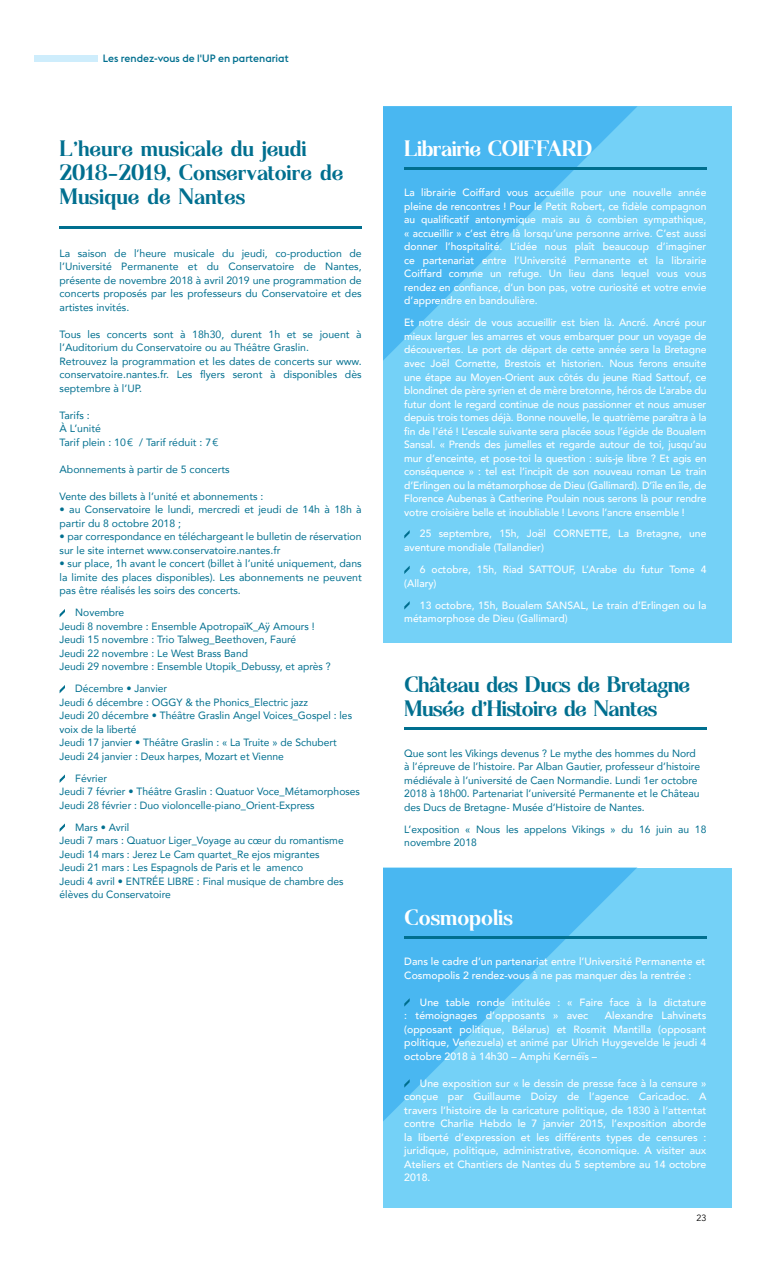
<style>
.page{position:relative;width:766px;height:1263px;background:#fff}
.page>*{position:absolute;margin:0;border:0;box-sizing:border-box;transform-origin:0 0}
.t1{font:19.5px/24px "Agne";color:#006f8f}
.t2{font:19.5px/24px "Agne";letter-spacing:-.03em;color:#006f8f}
.t3{font:19.5px "Agne";letter-spacing:-.03em;color:#fff}
.t4{font:19.5px "Agne";color:#fff}
.t5{font:500 10.5px/13.5px "Avenir";color:#fff}
.t6{font:10.5px/13.5px "Avenir";color:#006f8f}
.t7{font:500 10.5px "Euclid Flex";color:#006f8f}
.t8{font:9px "Avenir";color:#000}
</style>
<div class="page">
<div style="left:34px;top:55px;width:64px;height:7px;background:#ceedfc"></div>
<div style="left:383px;top:106px;width:348px;height:537px;background:#74d1f7"></div>
<svg style="left:383px;top:106px;width:254px;height:255px"></svg>
<div style="left:383px;top:868px;width:348px;height:340px;background:#74d1f7"></div>
<svg style="left:383px;top:868px;width:254px;height:253px"></svg>
<hr style="left:60px;top:227px;width:301px;height:2px;background:#006f8f">
<svg style="left:60px;top:609px;width:5px;height:8px"></svg>
<svg style="left:60px;top:685px;width:5px;height:8px"></svg>
<svg style="left:60px;top:774px;width:5px;height:9px"></svg>
<svg style="left:60px;top:823px;width:5px;height:9px"></svg>
<hr style="left:404px;top:167px;width:302px;height:2px;background:#006f8f">
<svg style="left:404px;top:531px;width:5px;height:7px"></svg>
<svg style="left:404px;top:566px;width:5px;height:8px"></svg>
<svg style="left:404px;top:602px;width:5px;height:7px"></svg>
<hr style="left:404px;top:727px;width:302px;height:2px;background:#006f8f">
<hr style="left:404px;top:936px;width:302px;height:2px;background:#006f8f">
<svg style="left:404px;top:998px;width:5px;height:9px"></svg>
<svg style="left:404px;top:1079px;width:5px;height:9px"></svg>
<p class="t7" style="left:103px;top:52px;width:187px">Les rendez-vous de l'UP en partenariat</p>
<h1 class="t1" style="left:60px;top:136px;width:285px">L'heure musicale du jeudi<br>2018-2019, Conservatoire de<br>Musique de Nantes</h1>
<p class="t6" style="left:60px;top:246px;width:303px;text-align:justify">La saison de l’heure musicale du jeudi, co-production de l’Université Permanente et du Conservatoire de Nantes, présente de novembre 2018 à avril 2019 une programmation de concerts proposés par les professeurs du Conservatoire et des artistes invités.</p>
<p class="t6" style="left:60px;top:327px;width:303px">Tous les concerts sont à 18h30, durent 1h et se jouent à l’Auditorium du Conservatoire ou au Théâtre Graslin.<br>Retrouvez la programmation et les dates de concerts sur www. conservatoire.nantes.fr. Les flyers seront à disponibles dès septembre à l’UP.</p>
<p class="t6" style="left:60px;top:408px;width:160px">Tarifs :<br>À L’unité<br>Tarif plein : 10€ / Tarif réduit : 7€</p>
<p class="t6" style="left:60px;top:462px;width:171px">Abonnements à partir de 5 concerts</p>
<p class="t6" style="left:60px;top:489px;width:205px">Vente des billets à l’unité et abonnements :</p>
<p class="t6" style="left:60px;top:503px;width:303px">• au Conservatoire le lundi, mercredi et jeudi de 14h à 18h à partir du 8 octobre 2018 ;</p>
<p class="t6" style="left:60px;top:530px;width:303px">• par correspondance en téléchargeant le bulletin de réservation sur le site internet www.conservatoire.nantes.fr</p>
<p class="t6" style="left:60px;top:557px;width:303px;text-align:justify">• sur place, 1h avant le concert (billet à l’unité uniquement, dans la limite des places disponibles). Les abonnements ne peuvent pas être réalisés les soirs des concerts.</p>
<p class="t6" style="left:60px;top:606px;width:272px;text-indent:16px">Novembre<br>Jeudi 8 novembre : Ensemble ApotropaïK_Aÿ Amours !<br>Jeudi 15 novembre : Trio Talweg_Beethoven, Fauré<br>Jeudi 22 novembre : Le West Brass Band<br>Jeudi 29 novembre : Ensemble Utopik_Debussy, et après ?</p>
<p class="t6" style="left:60px;top:682px;width:294px;text-indent:16px">Décembre • Janvier<br>Jeudi 6 décembre : OGGY &amp; the Phonics_Electric jazz<br>Jeudi 20 décembre • Théâtre Graslin Angel Voices_Gospel : les voix de la liberté<br>Jeudi 17 janvier • Théâtre Graslin : « La Truite » de Schubert Jeudi 24 janvier : Deux harpes, Mozart et Vienne</p>
<p class="t6" style="left:60px;top:771px;width:302px;text-indent:16px">Février<br>Jeudi 7 février • Théâtre Graslin : Quatuor Voce_Métamorphoses<br>Jeudi 28 février : Duo violoncelle-piano_Orient-Express</p>
<p class="t6" style="left:60px;top:820px;width:285px;text-indent:16px">Mars • Avril<br>Jeudi 7 mars : Quatuor Liger_Voyage au cœur du romantisme Jeudi 14 mars : Jerez Le Cam quartet_Re ejos migrantes Jeudi 21 mars : Les Espagnols de Paris et le amenco<br>Jeudi 4 avril • ENTRÉE LIBRE : Final musique de chambre des élèves du Conservatoire</p>
<h1 class="t3" style="left:404px;top:134px;width:190px">Librairie COIFFARD</h1>
<p class="t5" style="left:404px;top:185px;width:303px;text-align:justify">La librairie Coiffard vous accueille pour une nouvelle année pleine de rencontres ! Pour le Petit Robert, ce fidèle compagnon au qualificatif antonymique mais au ô combien sympathique, « accueillir » c’est être là lorsqu’une personne arrive. C’est aussi donner l’hospitalité. L’idée nous plaît beaucoup d’imaginer ce partenariat entre l’Université Permanente et la librairie Coiffard comme un refuge. Un lieu dans lequel vous vous rendez en confiance, d’un bon pas, votre curiosité et votre envie d’apprendre en bandoulière.</p>
<p class="t5" style="left:404px;top:315px;width:303px;text-align:justify">Et notre désir de vous accueillir est bien là. Ancré. Ancré pour mieux larguer les amarres et vous embarquer pour un voyage de découvertes. Le port de départ de cette année sera la Bretagne avec Joël Cornette, Brestois et historien. Nous ferons ensuite une étape au Moyen-Orient aux côtés du jeune Riad Sattouf, ce blondinet de père syrien et de mère bretonne, héros de L’arabe du futur dont le regard continue de nous passionner et nous amuser depuis trois tomes déjà. Bonne nouvelle, le quatrième paraîtra à la fin de l’été ! L’escale suivante sera placée sous l’égide de Boualem Sansal. « Prends des jumelles et regarde autour de toi, jusqu’au mur d’enceinte, et pose-toi la question : suis-je libre ? Et agis en conséquence » : tel est l’incipit de son nouveau roman Le train d’Erlingen ou la métamorphose de Dieu (Gallimard). D’île en île, de Florence Aubenas à Catherine Poulain nous serons là pour rendre votre croisière belle et inoubliable ! Levons l’ancre ensemble !</p>
<p class="t5" style="left:404px;top:526px;width:303px;text-indent:16px">25 septembre, 15h, Joël CORNETTE, La Bretagne, une aventure mondiale (Tallandier)</p>
<p class="t5" style="left:404px;top:562px;width:303px;text-indent:16px">6 octobre, 15h, Riad SATTOUF, L’Arabe du futur Tome 4 (Allary)</p>
<p class="t5" style="left:404px;top:597px;width:303px;text-indent:16px">13 octobre, 15h, Boualem SANSAL, Le train d’Erlingen ou la métamorphose de Dieu (Gallimard)</p>
<h1 class="t2" style="left:404px;top:672px;width:287px">Château des Ducs de Bretagne<br>Musée d'Histoire de Nantes</h1>
<p class="t6" style="left:404px;top:746px;width:297px">Que sont les Vikings devenus ? Le mythe des hommes du Nord à l’épreuve de l’histoire. Par Alban Gautier, professeur d’histoire médiévale à l’université de Caen Normandie. Lundi 1er octobre 2018 à 18h00. Partenariat l’université Permanente et le Château des Ducs de Bretagne- Musée d’Histoire de Nantes.</p>
<p class="t6" style="left:404px;top:822px;width:303px">L’exposition « Nous les appelons Vikings » du 16 juin au 18 novembre 2018</p>
<h1 class="t4" style="left:404px;top:903px;width:110px">Cosmopolis</h1>
<p class="t5" style="left:404px;top:954px;width:302px">Dans le cadre d’un partenariat entre l’Université Permanente et<br>Cosmopolis 2 rendez-vous à ne pas manquer dès la rentrée :</p>
<p class="t5" style="left:404px;top:994px;width:303px;text-indent:16px">Une table ronde intitulée : « Faire face à la dictature : témoignages d’opposants » avec</p>
<p class="t5" style="left:404px;top:1008px;width:303px;text-align:justify;text-indent:200px">Alexandre Lahvinets (opposant politique, Bélarus) et Rosmit Mantilla (opposant politique, Venezuela) et animé par Ulrich Huygevelde le jeudi 4 octobre 2018 à 14h30 – Amphi Kernéïs –</p>
<p class="t5" style="left:404px;top:1075px;width:303px;text-align:justify;text-indent:16px">Une exposition sur « le dessin de presse face à la censure » conçue par Guillaume Doizy de l’agence Caricadoc. A travers l’histoire de la caricature politique, de 1830 à l’attentat contre Charlie Hebdo le 7 janvier 2015, l’exposition aborde la liberté d’expression et les différents types de censures : juridique, politique, administrative, économique. A visiter aux Ateliers et Chantiers de Nantes du 5 septembre au 14 octobre 2018.</p>
<p class="t8" style="left:696px;top:1212px;width:12px">23</p>
</div>
